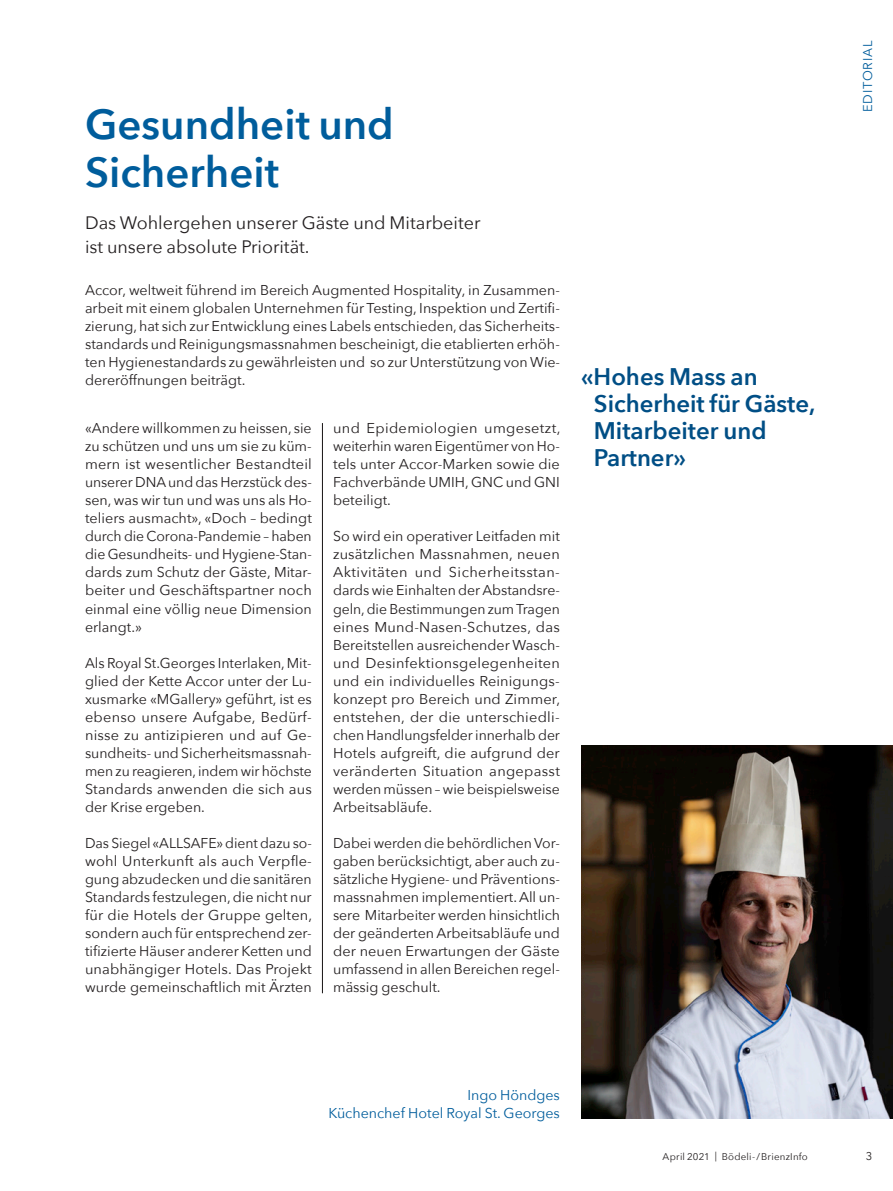
<style>
.page{position:relative;width:893px;height:1191px;background:#fff}
.page>*{position:absolute;margin:0;border:0;box-sizing:border-box;transform-origin:0 0}
.Titel{font:600 42px/48px "Avenir Next";color:#005d9c}
.Zitat_Einzug{font:600 24px/27px "Avenir Next";color:#004e85}
.Lead{font:18px/24px "Avenir Next";color:#231f20}
.Grundtext{font:14.25px/18px "Avenir Next";color:#231f20;text-align:justify}
.Editorial_Autor{font:14.25px/18px "Avenir Next";color:#005d9c;text-align:right}
.Rubriktitel{font:12.75px "Avenir Next";letter-spacing:.07em;color:#005d9c}
.t1{font:11.25px "Avenir Next";color:#231f20}
.t2{font:9.75px "Avenir Next";letter-spacing:.02em;color:#231f20}
</style>
<div class="page">
<hr style="left:322px;top:423px;width:1px;height:570px;background:#231f20">
<img style="left:581px;top:745px;width:312px;height:373px">
<p class="Titel" style="left:85px;top:99px;width:310px">Gesundheit und<br>Sicherheit</p>
<p class="Lead" style="left:85px;top:210px;width:397px">Das Wohlergehen unserer Gäste und Mitarbeiter ist unsere absolute Priorität.</p>
<p class="Grundtext" style="left:85px;top:280px;width:476px">Accor, weltweit führend im Bereich Augmented Hospitality, in Zusammen&shy;arbeit mit einem globalen Unternehmen für Testing, Inspektion und Zertifi&shy;zierung, hat sich zur Entwicklung eines Labels entschieden, das Sicherheits&shy;standards und Reinigungsmassnahmen bescheinigt, die etablierten erhöh&shy;ten Hygienestandards zu gewährleisten und so zur Unterstützung von Wie&shy;dereröffnungen beiträgt.</p>
<p class="Grundtext" style="left:85px;top:418px;width:228px">«Andere willkommen zu heissen, sie zu schützen und uns um sie zu küm&shy;mern ist wesentlicher Bestandteil unserer DNA und das Herzstück des&shy;sen, was wir tun und was uns als Ho&shy;teliers ausmacht», «Doch – bedingt durch die Corona-Pandemie – haben die Gesundheits- und Hygiene-Stan&shy;dards zum Schutz der Gäste, Mitar&shy;beiter und Geschäftspartner noch einmal eine völlig neue Dimension erlangt.»</p>
<p class="Grundtext" style="left:85px;top:653px;width:228px">Als Royal St.Georges Interlaken, Mit&shy;glied der Kette Accor unter der Lu&shy;xusmarke «MGallery» geführt, ist es ebenso unsere Aufgabe, Bedürf&shy;nisse zu antizipieren und auf Ge&shy;sundheits- und Sicherheitsmassnah&shy;men zu reagieren, indem wir höchste Standards anwenden die sich aus der Krise ergeben.</p>
<p class="Grundtext" style="left:85px;top:833px;width:229px">Das Siegel «ALLSAFE» dient dazu so&shy;wohl Unterkunft als auch Verpfle&shy;gung abzudecken und die sanitären Standards festzulegen, die nicht nur für die Hotels der Gruppe gelten, sondern auch für entsprechend zer&shy;tifizierte Häuser anderer Ketten und unabhängiger Hotels. Das Projekt wurde gemeinschaftlich mit Ärzten</p>
<p class="Grundtext" style="left:333px;top:418px;width:229px">und Epidemiologien umgesetzt, weiterhin waren Eigentümer von Ho&shy;tels unter Accor-Marken sowie die Fachverbände UMIH, GNC und GNI beteiligt.</p>
<p class="Grundtext" style="left:333px;top:527px;width:229px">So wird ein operativer Leitfaden mit zusätzlichen Massnahmen, neuen Aktivitäten und Sicherheitsstan&shy;dards wie Einhalten der Abstandsre&shy;geln, die Bestimmungen zum Tragen eines Mund-Nasen-Schutzes, das Bereitstellen ausreichender Wasch&shy;und Desinfektionsgelegenheiten und ein individuelles Reinigungs&shy;konzept pro Bereich und Zimmer, entstehen, der die unterschiedli&shy;chen Handlungsfelder innerhalb der Hotels aufgreift, die aufgrund der veränderten Situation angepasst werden müssen – wie beispielsweise Arbeitsabläufe.</p>
<p class="Grundtext" style="left:333px;top:833px;width:228px">Dabei werden die behördlichen Vor&shy;gaben berücksichtigt, aber auch zu&shy;sätzliche Hygiene- und Präventions&shy;massnahmen implementiert. All un&shy;sere Mitarbeiter werden hinsichtlich der geänderten Arbeitsabläufe und der neuen Erwartungen der Gäste umfassend in allen Bereichen regel&shy;mässig geschult.</p>
<p class="Zitat_Einzug" style="left:594px;top:363px;width:223px;text-indent:-13px">«Hohes Mass an<br>Sicherheit für Gäste,<br>Mitarbeiter und<br>Partner»</p>
<p class="Rubriktitel" style="left:857px;top:112px;width:73px;rotate:-90deg">EDITORIAL</p>
<p class="Editorial_Autor" style="left:328px;top:1085px;width:233px">Ingo Höndges<br>Küchenchef Hotel Royal St. Georges</p>
<p class="t2" style="left:663px;top:1148px;width:147px">April 2021 | Bödeli-/BrienzInfo</p>
<p class="t1" style="left:866px;top:1147px;width:8px">3</p>
</div>
